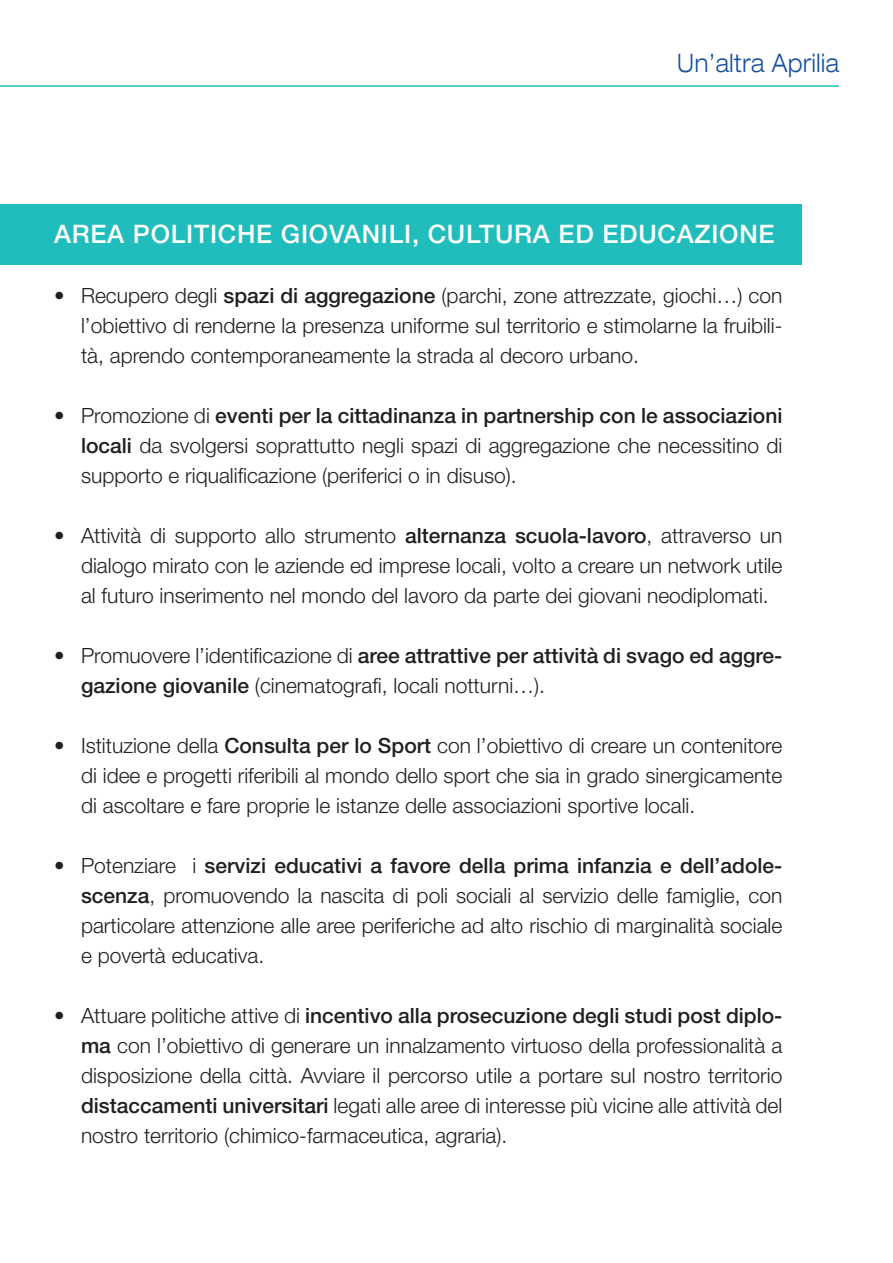
<style>
.page{position:relative;width:893px;height:1263px;background:#fff}
.page>*{position:absolute;margin:0;border:0;box-sizing:border-box;transform-origin:0 0}
.t1{font:500 25.5px "Helvetica Neue LT Std";letter-spacing:.03em;color:#fff}
.t2{font:300 expanded 25.5px "Helvetica Neue LT Std";letter-spacing:.03em;color:#144e9d;scale:.85 1}
.t3{font:300 21px/30px "Helvetica Neue LT Std";color:#231f20;text-align:justify}
.s1{font-weight:500}
</style>
<div class="page">
<div style="left:0;top:204px;width:801px;height:61px;background:#21bdbd"></div>
<hr style="left:0;top:85px;width:839px;height:2px;background:#21bdbd">
<p class="t2" style="left:677px;top:48px;width:192px">Un’altra Aprilia</p>
<p class="t1" style="left:54px;top:219px;width:722px">AREA POLITICHE GIOVANILI, CULTURA ED EDUCAZIONE</p>
<p class="t3" style="left:81px;top:280px;width:703px;text-indent:-27px">• Recupero degli <span class="s1">spazi di aggregazione</span> (parchi, zone attrezzate, giochi…) con l’obiettivo di renderne la presenza uniforme sul territorio e stimolarne la fruibili&shy;tà, aprendo contemporaneamente la strada al decoro urbano.</p>
<p class="t3" style="left:81px;top:400px;width:703px;text-indent:-27px">• Promozione di <span class="s1">eventi per la cittadinanza in partnership con le associazioni locali</span> da svolgersi soprattutto negli spazi di aggregazione che necessitino di supporto e riqualificazione (periferici o in disuso).</p>
<p class="t3" style="left:81px;top:520px;width:703px;text-indent:-27px">• Attività di supporto allo strumento <span class="s1">alternanza scuola-lavoro</span>, attraverso un dialogo mirato con le aziende ed imprese locali, volto a creare un network utile al futuro inserimento nel mondo del lavoro da parte dei giovani neodiplomati.</p>
<p class="t3" style="left:81px;top:640px;width:703px;text-indent:-27px">• Promuovere l’identificazione di <span class="s1">aree attrattive per attività di svago ed aggre&shy;gazione giovanile</span> (cinematografi, locali notturni…).</p>
<p class="t3" style="left:81px;top:730px;width:703px;text-indent:-27px">• Istituzione della <span class="s1">Consulta per lo Sport</span> con l’obiettivo di creare un contenitore di idee e progetti riferibili al mondo dello sport che sia in grado sinergicamente di ascoltare e fare proprie le istanze delle associazioni sportive locali.</p>
<p class="t3" style="left:81px;top:850px;width:703px;text-indent:-27px">• Potenziare i <span class="s1">servizi educativi a favore della prima infanzia e dell’adole&shy;scenza</span>, promuovendo la nascita di poli sociali al servizio delle famiglie, con particolare attenzione alle aree periferiche ad alto rischio di marginalità sociale e povertà educativa.</p>
<p class="t3" style="left:81px;top:1000px;width:703px;text-indent:-27px">• Attuare politiche attive di <span class="s1">incentivo alla prosecuzione degli studi post diplo&shy;ma</span> con l’obiettivo di generare un innalzamento virtuoso della professionalità a disposizione della città. Avviare il percorso utile a portare sul nostro territorio <span class="s1">distaccamenti universitari</span> legati alle aree di interesse più vicine alle attività del nostro territorio (chimico-farmaceutica, agraria).</p>
</div>
